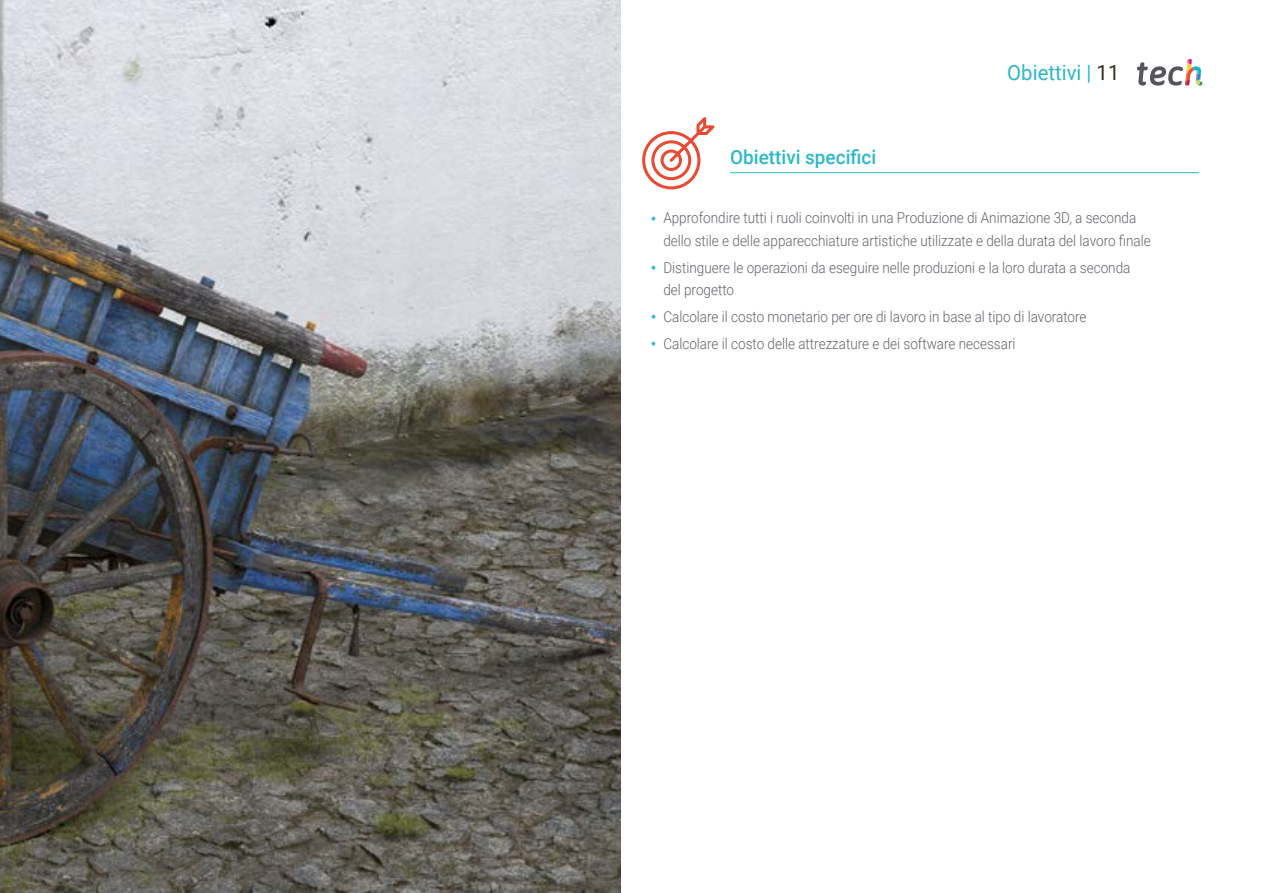
<style>
.page{position:relative;width:1263px;height:893px;background:#fff}
.page>*{position:absolute;margin:0;border:0;box-sizing:border-box;transform-origin:0 0}
.t1{font:21px "Roboto";color:#2db8c5}
.t2{font:500 19.5px "Roboto";color:#2db8c5}
.t3{font:300 15px/22.5px "Roboto";color:#61646a;scale:.9 1}
.s1{color:#312e20}
</style>
<div class="page">
<hr style="left:730px;top:172px;width:469px;height:1px;background:#2db8c5">
<svg style="left:642px;top:117px;width:72px;height:72px"></svg>
<img style="left:0;top:0;width:621px;height:893px">
<svg style="left:1137px;top:59px;width:65px;height:27px"></svg>
<h2 class="t2" style="left:730px;top:144px;width:147px">Obiettivi specifici</h2>
<h1 class="t1" style="left:1007px;top:57px;width:114px">Obiettivi | <span class="s1">11</span></h1>
<p class="t3" style="left:663px;top:206px;width:543px">Approfondire tutti i ruoli coinvolti in una Produzione di Animazione 3D, a seconda dello stile e delle apparecchiature artistiche utilizzate e della durata del lavoro finale</p>
<p class="t3" style="left:663px;top:255px;width:520px">Distinguere le operazioni da eseguire nelle produzioni e la loro durata a seconda del progetto</p>
<p class="t3" style="left:663px;top:303px;width:472px;line-height:26.7px">Calcolare il costo monetario per ore di lavoro in base al tipo di lavoratore<br>Calcolare il costo delle attrezzature e dei software necessari</p>
</div>
